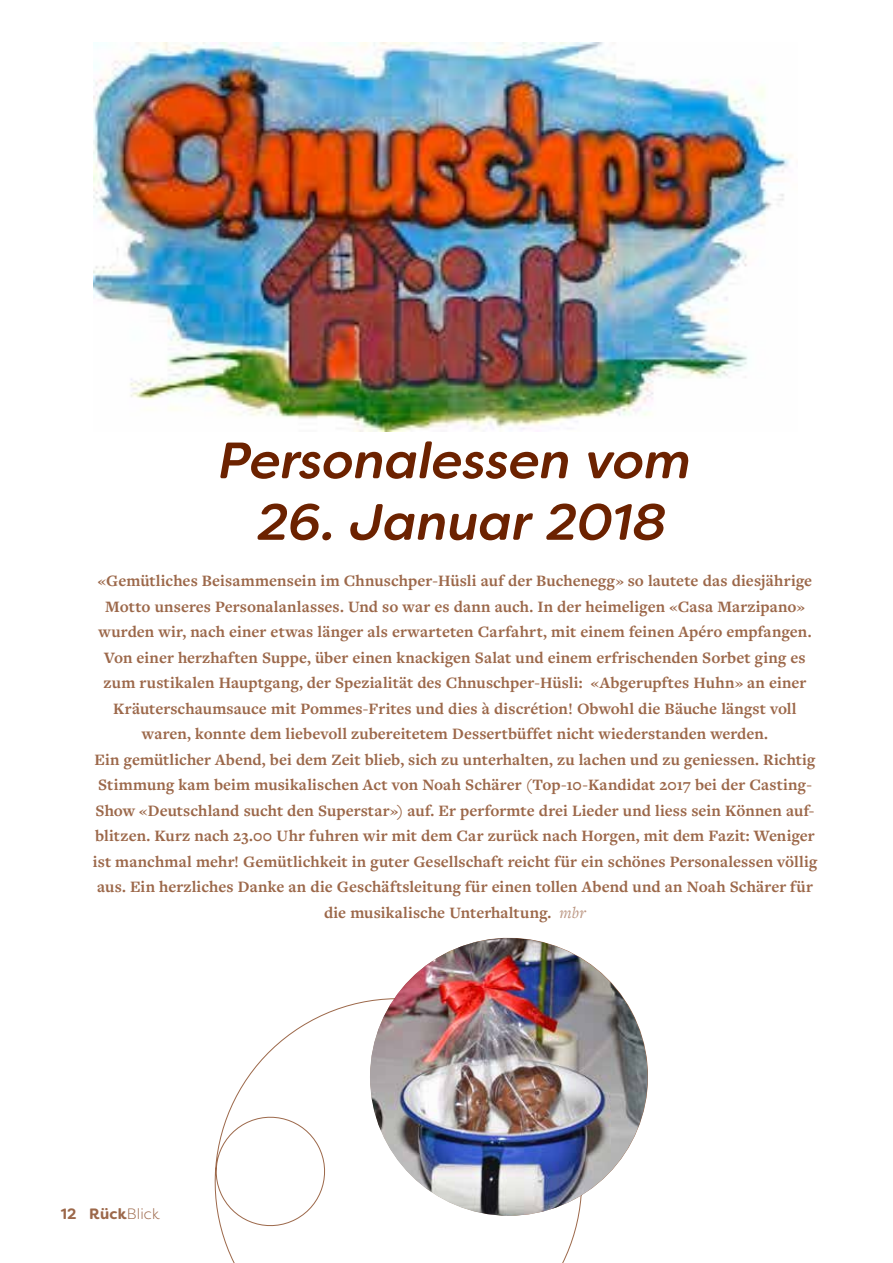
<style>
.page{position:relative;width:893px;height:1263px;background:#fff}
.page>*{position:absolute;margin:0;border:0;box-sizing:border-box;transform-origin:0 0}
.t1{font:italic 500 51px "Filson Soft";color:#6c2200}
.t2{font:700 16.5px/25.5px "Freight Text Pro";color:#9c684a;text-align:center}
.t3{font:700 15px "Filson Soft";letter-spacing:.015em;color:#9c684a}
.s1{font-weight:400;font-style:italic;color:#ba9480}
.s2{font-weight:300}
</style>
<div class="page">
<svg style="left:214px;top:937px;width:434px;height:326px"></svg>
<img style="left:93px;top:42px;width:700px;height:389px">
<img style="left:370px;top:938px;width:278px;height:278px;border-radius:139px">
<h1 class="t1" style="left:219px;top:427px;width:474px">Personalessen vom</h1>
<h1 class="t1" style="left:258px;top:489px;width:411px">26. Januar 2018</h1>
<p class="t2" style="left:93px;top:567px;width:726px">«Gemütliches Beisammensein im Chnuschper-Hüsli auf der Buchenegg» so lautete das diesjährige Motto unseres Personalanlasses. Und so war es dann auch. In der heimeligen «Casa Marzipano» wurden wir, nach einer etwas länger als erwarteten Carfahrt, mit einem feinen Apéro empfangen.<br>Von einer herzhaften Suppe, über einen knackigen Salat und einem erfrischenden Sorbet ging es zum rustikalen Hauptgang, der Spezialität des Chnuschper-Hüsli: «Abgerupftes Huhn» an einer Kräuterschaumsauce mit Pommes-Frites und dies à discrétion! Obwohl die Bäuche längst voll waren, konnte dem liebevoll zubereitetem Dessertbüffet nicht wiederstanden werden.<br>Ein gemütlicher Abend, bei dem Zeit blieb, sich zu unterhalten, zu lachen und zu geniessen. Richtig Stimmung kam beim musikalischen Act von Noah Schärer (Top-10-Kandidat 2017 bei der Casting-Show «Deutschland sucht den Superstar») auf. Er performte drei Lieder und liess sein Können auf&shy;blitzen. Kurz nach 23.00 Uhr fuhren wir mit dem Car zurück nach Horgen, mit dem Fazit: Weniger ist manchmal mehr! Gemütlichkeit in guter Gesellschaft reicht für ein schönes Personalessen völlig aus. Ein herzliches Danke an die Geschäftsleitung für einen tollen Abend und an Noah Schärer für die musikalische Unterhaltung. <span class="s1">mbr</span></p>
<p class="t3" style="left:61px;top:1204px;width:101px">12 Rück<span class="s2">Blick</span></p>
</div>
